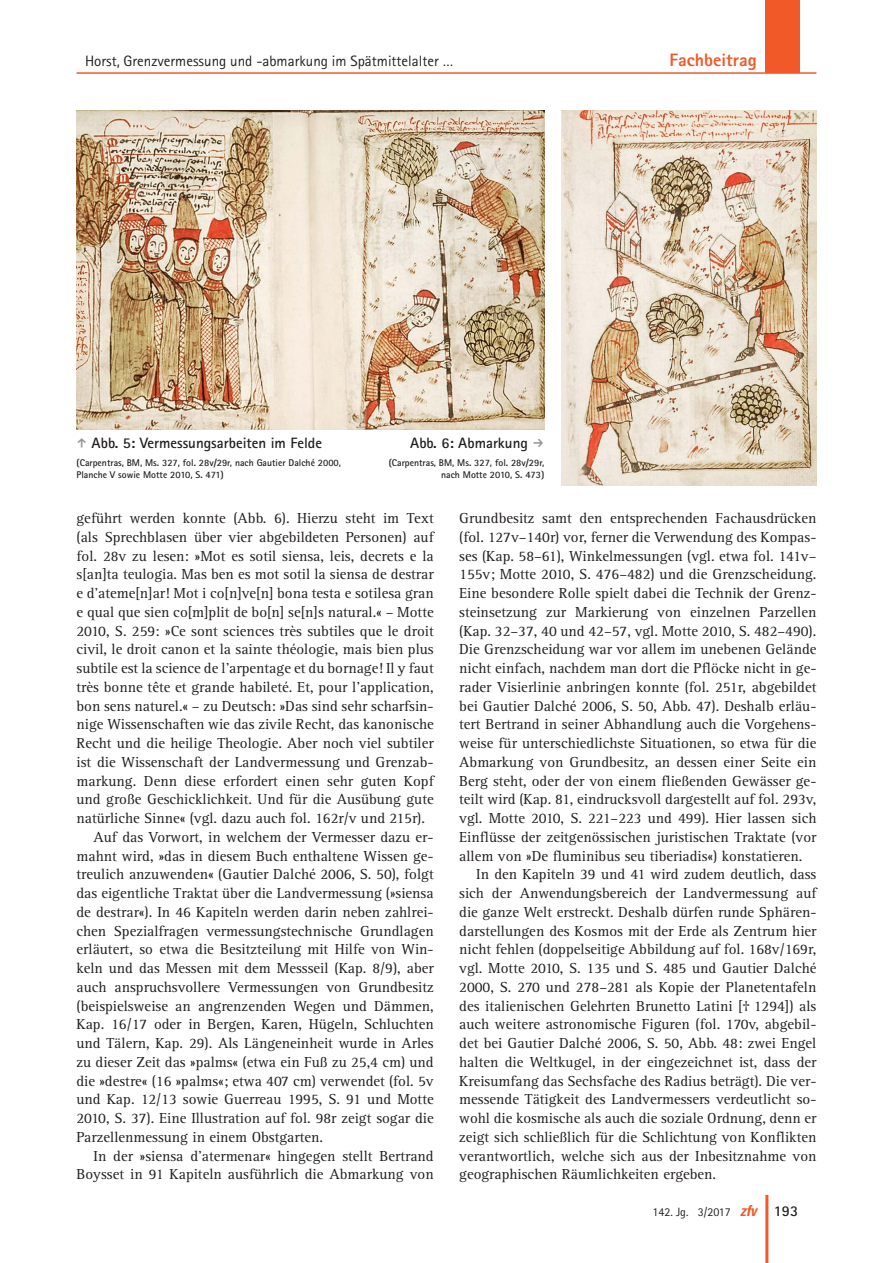
<style>
.page{position:relative;width:893px;height:1263px;background:#fff}
.page>*{position:absolute;margin:0;border:0;box-sizing:border-box;transform-origin:0 0}
.t1{font:800 18px "Rotis Sans Serif";color:#f15929}
._01_normal{font:15px/18.8px "Rotis Serif";color:#231f20;text-align:justify}
.t2{font:15px "Rotis Sans Serif";color:#231f20}
._05_abb{font:700 15px "Rotis Sans Serif";color:#231f20}
.t3{font:12px "Rotis Sans Serif";color:#231f20}
._05_abb_copyright{font:700 9.75px/11.7px "Rotis Sans Serif";color:#231f20;text-align:right}
.s1{font-family:"Univers";font-weight:700;font-style:italic;font-stretch:condensed;font-size:15px;color:#f15929}
.s2{font-weight:700;font-size:15px}
</style>
<div class="page">
<div style="left:765px;top:0;width:34px;height:72px;background:#f15929"></div>
<hr style="left:77px;top:72px;width:739px;height:2px;background:#f15929">
<hr style="left:765px;top:1195px;width:3px;height:68px;background:#f15929">
<img style="left:77px;top:111px;width:467px;height:318px">
<img style="left:561px;top:111px;width:255px;height:375px">
<p class="t2" style="left:85px;top:52px;width:370px">Horst, Grenzvermessung und -abmarkung im Spätmittelalter …</p>
<p class="t1" style="left:670px;top:48px;width:89px">Fachbeitrag</p>
<p class="_05_abb" style="left:92px;top:433px;width:232px">Abb. 5: Vermessungsarbeiten im Felde</p>
<p class="_05_abb_copyright" style="left:77px;top:457px;width:266px;text-align:left">(Carpentras, BM, Ms. 327, fol. 28v/29r, nach Gautier Dalché 2000,<br>Planche V sowie Motte 2010, S. 471)</p>
<p class="_05_abb" style="left:410px;top:433px;width:119px">Abb. 6: Abmarkung</p>
<p class="_05_abb_copyright" style="left:389px;top:457px;width:157px">(Carpentras, BM, Ms. 327, fol. 28v/29r, nach Motte 2010, S. 473)</p>
<p class="_01_normal" style="left:77px;top:509px;width:359px">geführt werden konnte (Abb. 6). Hierzu steht im Text (als Sprechblasen über vier abgebildeten Personen) auf fol. 28v zu lesen: »Mot es sotil siensa, leis, decrets e la s[an]ta teulogia. Mas ben es mot sotil la siensa de destrar e d’ateme[n]ar! Mot i co[n]ve[n] bona testa e sotilesa gran e qual que sien co[m]plit de bo[n] se[n]s natural.« – Motte 2010, S. 259: »Ce sont sciences très subtiles que le droit civil, le droit canon et la sainte théologie, mais bien plus subtile est la science de l’arpentage et du bornage! Il y faut très bonne tête et grande habileté. Et, pour l’application, bon sens naturel.« – zu Deutsch: »Das sind sehr scharfsin&shy;nige Wissenschaften wie das zivile Recht, das kanonische Recht und die heilige Theologie. Aber noch viel subtiler ist die Wissenschaft der Landvermessung und Grenzab&shy;markung. Denn diese erfordert einen sehr guten Kopf und große Geschicklichkeit. Und für die Ausübung gute natürliche Sinne« (vgl. dazu auch fol. 162r/v und 215r).</p>
<p class="_01_normal" style="left:77px;top:828px;width:359px;text-indent:17px">Auf das Vorwort, in welchem der Vermesser dazu er&shy;mahnt wird, »das in diesem Buch enthaltene Wissen ge&shy;treulich anzuwenden« (Gautier Dalché 2006, S. 50), folgt das eigentliche Traktat über die Landvermessung (»siensa de destrar«). In 46 Kapiteln werden darin neben zahlrei&shy;chen Spezialfragen vermessungstechnische Grundlagen erläutert, so etwa die Besitzteilung mit Hilfe von Win&shy;keln und das Messen mit dem Messseil (Kap. 8/9), aber auch anspruchsvollere Vermessungen von Grundbesitz (beispielsweise an angrenzenden Wegen und Dämmen, Kap. 16/17 oder in Bergen, Karen, Hügeln, Schluchten und Tälern, Kap. 29). Als Längeneinheit wurde in Arles zu dieser Zeit das »palms« (etwa ein Fuß zu 25,4 cm) und die »destre« (16 »palms«; etwa 407 cm) verwendet (fol. 5v und Kap. 12/13 sowie Guerreau 1995, S. 91 und Motte 2010, S. 37). Eine Illustration auf fol. 98r zeigt sogar die Parzellenmessung in einem Obstgarten.</p>
<p class="_01_normal" style="left:77px;top:1147px;width:359px;text-align:right">In der »siensa d’atermenar« hingegen stellt Bertrand<br>Boysset in 91 Kapiteln ausführlich die Abmarkung von</p>
<p class="_01_normal" style="left:459px;top:509px;width:359px">Grundbesitz samt den entsprechenden Fachausdrücken (fol. 127v–140r) vor, ferner die Verwendung des Kompas&shy;ses (Kap. 58–61), Winkelmessungen (vgl. etwa fol. 141v– 155v; Motte 2010, S. 476–482) und die Grenzscheidung.<br>Eine besondere Rolle spielt dabei die Technik der Grenz&shy;steinsetzung zur Markierung von einzelnen Parzellen (Kap. 32–37, 40 und 42–57, vgl. Motte 2010, S. 482–490).<br>Die Grenzscheidung war vor allem im unebenen Gelände nicht einfach, nachdem man dort die Pflöcke nicht in ge&shy;rader Visierlinie anbringen konnte (fol. 251r, abgebildet bei Gautier Dalché 2006, S. 50, Abb. 47). Deshalb erläu&shy;tert Bertrand in seiner Abhandlung auch die Vorgehens&shy;weise für unterschiedlichste Situationen, so etwa für die Abmarkung von Grundbesitz, an dessen einer Seite ein Berg steht, oder der von einem fließenden Gewässer ge&shy;teilt wird (Kap. 81, eindrucksvoll dargestellt auf fol. 293v, vgl. Motte 2010, S. 221–223 und 499). Hier lassen sich Einflüsse der zeitgenössischen juristischen Traktate (vor allem von »De fluminibus seu tiberiadis«) konstatieren.</p>
<p class="_01_normal" style="left:459px;top:865px;width:359px;text-indent:17px">In den Kapiteln 39 und 41 wird zudem deutlich, dass sich der Anwendungsbereich der Landvermessung auf die ganze Welt erstreckt. Deshalb dürfen runde Sphären&shy;darstellungen des Kosmos mit der Erde als Zentrum hier nicht fehlen (doppelseitige Abbildung auf fol. 168v/169r, vgl. Motte 2010, S. 135 und S. 485 und Gautier Dalché 2000, S. 270 und 278–281 als Kopie der Planetentafeln des italienischen Gelehrten Brunetto Latini [† 1294]) als auch weitere astronomische Figuren (fol. 170v, abgebil&shy;det bei Gautier Dalché 2006, S. 50, Abb. 48: zwei Engel halten die Weltkugel, in der eingezeichnet ist, dass der Kreisumfang das Sechsfache des Radius beträgt). Die ver&shy;messende Tätigkeit des Landvermessers verdeutlicht so&shy;wohl die kosmische als auch die soziale Ordnung, denn er zeigt sich schließlich für die Schlichtung von Konflikten verantwortlich, welche sich aus der Inbesitznahme von geographischen Räumlichkeiten ergeben.</p>
<p class="t3" style="left:652px;top:1205px;width:147px">142. Jg. 3/2017 <span class="s1">zfv</span> <span class="s2">193</span></p>
</div>
